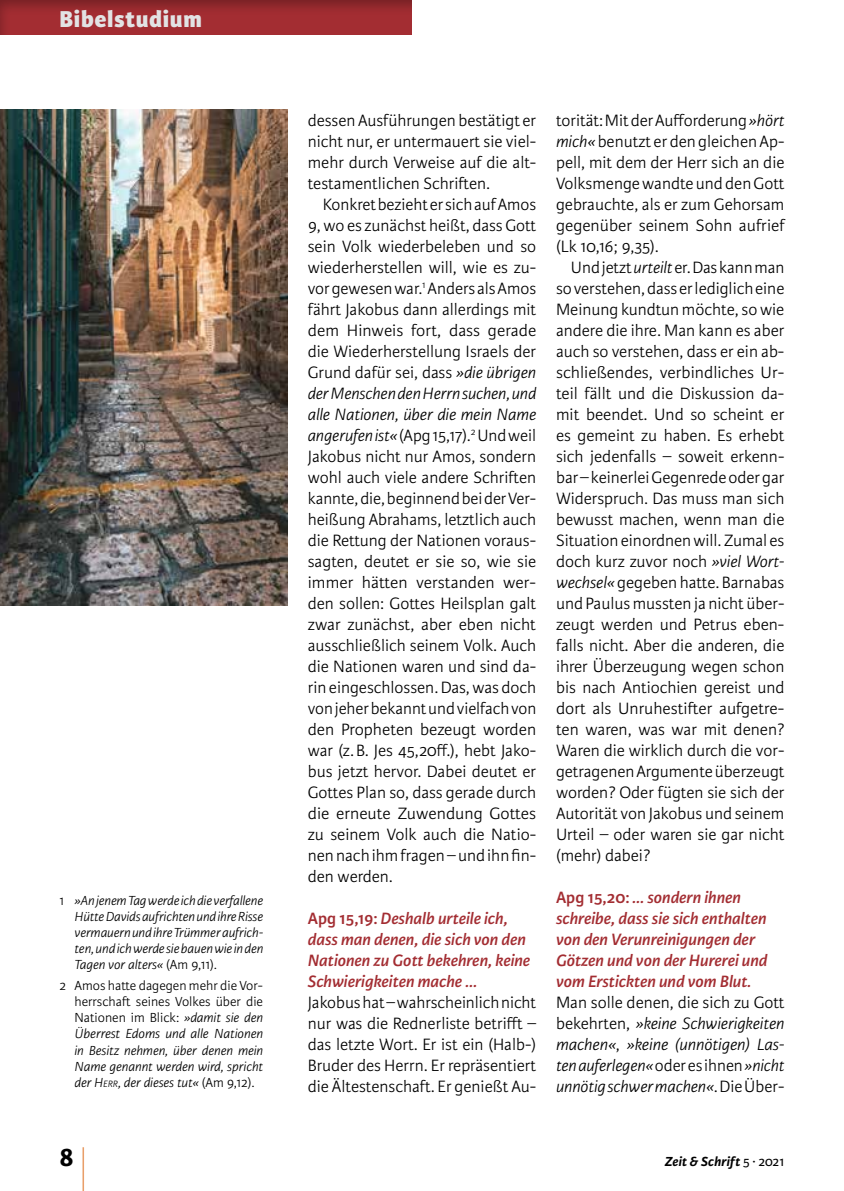
<style>
.page{position:relative;width:844px;height:1191px;background:#fff}
.page>*{position:absolute;margin:0;border:0;box-sizing:border-box;transform-origin:0 0}
.t1{font:300 59.5px "Karmina Sans Basic";color:#df7427;scale:.29 1}
.t2{font:700 28px "Karmina Sans Basic";color:#000}
.t3{font:800 24.5px "Karmina Sans Basic";letter-spacing:.025em;color:#e2e3e4}
.t4{font:300 17.5px/21px "Karmina Sans Basic";color:#000;text-align:justify}
.t5{font:italic 600 17.5px/21px "Karmina Sans Basic";color:#a32d32}
.t6{font:italic 300 17.5px/21px "Karmina Sans Basic";color:#000;text-align:justify}
.t7{font:italic 300 14px/16.1px "Karmina Sans Basic";color:#000;text-align:justify}
.t8{font:italic 700 14px "Karmina Sans Basic";letter-spacing:.015em;color:#000}
.s1{font-style:normal}
.s2{font-style:inherit}
.s3{font-size:9.8px}
.s4{font-style:italic}
.s5{font-weight:400;font-style:normal}
</style>
<div class="page">
<div style="left:0;top:0;width:413px;height:35px;background:#000;opacity:.3"></div>
<img style="left:0;top:109px;width:288px;height:496px">
<h3 class="t3" style="left:60px;top:4px;width:144px">Bibelstudium</h3>
<p class="t7" style="left:74px;top:892px;width:190px;text-indent:-15px"><span class="s1">1</span> »An jenem Tag werde ich die verfallene Hütte Davids aufrichten und ihre Risse vermauern und ihre Trümmer aufrich&shy;ten, und ich werde sie bauen wie in den Tagen vor alters« <span class="s1">(Am 9,11).</span></p>
<p class="t7" style="left:74px;top:978px;width:190px;text-indent:-15px"><span class="s1">2 Amos hatte dagegen mehr die Vor&shy;herrschaft seines Volkes über die Nationen im Blick:</span> »damit sie den Überrest Edoms und alle Nationen in Besitz nehmen, über denen mein Name genannt werden wird, spricht der <span class="s2">H</span><span class="s3">ERR</span>, der dieses tut« <span class="s1">(Am 9,12).</span></p>
<p class="t4" style="left:308px;top:110px;width:230px">dessen Ausführungen bestätigt er nicht nur, er untermauert sie viel&shy;mehr durch Verweise auf die alt&shy;testamentlichen Schriften.</p>
<p class="t4" style="left:308px;top:194px;width:230px;text-indent:15px">Konkret bezieht er sich auf Amos 9, wo es zunächst heißt, dass Gott sein Volk wiederbeleben und so wiederherstellen will, wie es zu&shy;vor gewesen war.<sup>1</sup> Anders als Amos fährt Jakobus dann allerdings mit dem Hinweis fort, dass gerade die Wiederherstellung Israels der Grund dafür sei, dass <span class="s4">»die übrigen der Menschen den Herrn suchen, und alle Nationen, über die mein Name angerufen ist«</span> (Apg 15,17).<sup>2</sup> Und weil Jakobus nicht nur Amos, sondern wohl auch viele andere Schriften kannte, die, beginnend bei der Ver&shy;heißung Abrahams, letztlich auch die Rettung der Nationen voraus&shy;sagten, deutet er sie so, wie sie immer hätten verstanden wer&shy;den sollen: Gottes Heilsplan galt zwar zunächst, aber eben nicht ausschließlich seinem Volk. Auch die Nationen waren und sind da&shy;rin eingeschlossen. Das, was doch von jeher bekannt und vielfach von den Propheten bezeugt worden war (z.B. Jes 45,20ff.), hebt Jako&shy;bus jetzt hervor. Dabei deutet er Gottes Plan so, dass gerade durch die erneute Zuwendung Gottes zu seinem Volk auch die Natio&shy;nen nach ihm fragen – und ihn fin&shy;den werden.</p>
<p class="t5" style="left:308px;top:908px;width:224px"><span class="s1">Apg 15,19:</span> Deshalb urteile ich, dass man denen, die sich von den<br>Nationen zu Gott bekehren, keine<br>Schwierigkeiten mache …</p>
<p class="t4" style="left:308px;top:992px;width:230px">Jakobus hat – wahrscheinlich nicht nur was die Rednerliste betrifft – das letzte Wort. Er ist ein (Halb-)<br>Bruder des Herrn. Er repräsentiert die Ältestenschaft. Er genießt Au-</p>
<p class="t4" style="left:556px;top:110px;width:230px">torität: Mit der Aufforderung <span class="s4">»hört mich«</span> benutzt er den gleichen Ap&shy;pell, mit dem der Herr sich an die Volksmenge wandte und den Gott gebrauchte, als er zum Gehorsam gegenüber seinem Sohn aufrief (Lk 10,16; 9,35).</p>
<p class="t4" style="left:556px;top:257px;width:230px;text-indent:15px">Und jetzt <span class="s4">urteilt</span> er. Das kann man so verstehen, dass er lediglich eine Meinung kundtun möchte, so wie andere die ihre. Man kann es aber auch so verstehen, dass er ein ab&shy;schließendes, verbindliches Ur&shy;teil fällt und die Diskussion da&shy;mit beendet. Und so scheint er es gemeint zu haben. Es erhebt sich jedenfalls – soweit erkenn&shy;bar – keinerlei Gegenrede oder gar Widerspruch. Das muss man sich bewusst machen, wenn man die Situation einordnen will. Zumal es doch kurz zuvor noch <span class="s4">»viel Wort&shy;wechsel«</span> gegeben hatte. Barnabas und Paulus mussten ja nicht über&shy;zeugt werden und Petrus eben&shy;falls nicht. Aber die anderen, die ihrer Überzeugung wegen schon bis nach Antiochien gereist und dort als Unruhestifter aufgetre&shy;ten waren, was war mit denen?<br>Waren die wirklich durch die vor&shy;getragenen Argumente überzeugt worden? Oder fügten sie sich der Autorität von Jakobus und seinem Urteil – oder waren sie gar nicht (mehr) dabei?</p>
<p class="t5" style="left:556px;top:887px;width:213px"><span class="s1">Apg 15,20:</span> … sondern ihnen schreibe, dass sie sich enthalten von den Verunreinigungen der<br>Götzen und von der Hurerei und vom Erstickten und vom Blut.</p>
<p class="t6" style="left:556px;top:992px;width:230px"><span class="s1">Man solle denen, die sich zu Gott bekehrten,</span> »keine Schwierigkeiten machen«<span class="s1">,</span> »keine (unnötigen) Las&shy;ten auferlegen« <span class="s1">oder es ihnen</span> »nicht unnötig schwer machen«<span class="s1">. Die Über-</span></p>
<h2 class="t2" style="left:60px;top:1141px;width:16px">8</h2>
<h1 class="t1" style="left:81px;top:1140px;width:17px">|</h1>
<p class="t8" style="left:664px;top:1153px;width:121px">Zeit &amp; Schrift <span class="s5">5 ∙ 2021</span></p>
</div>
